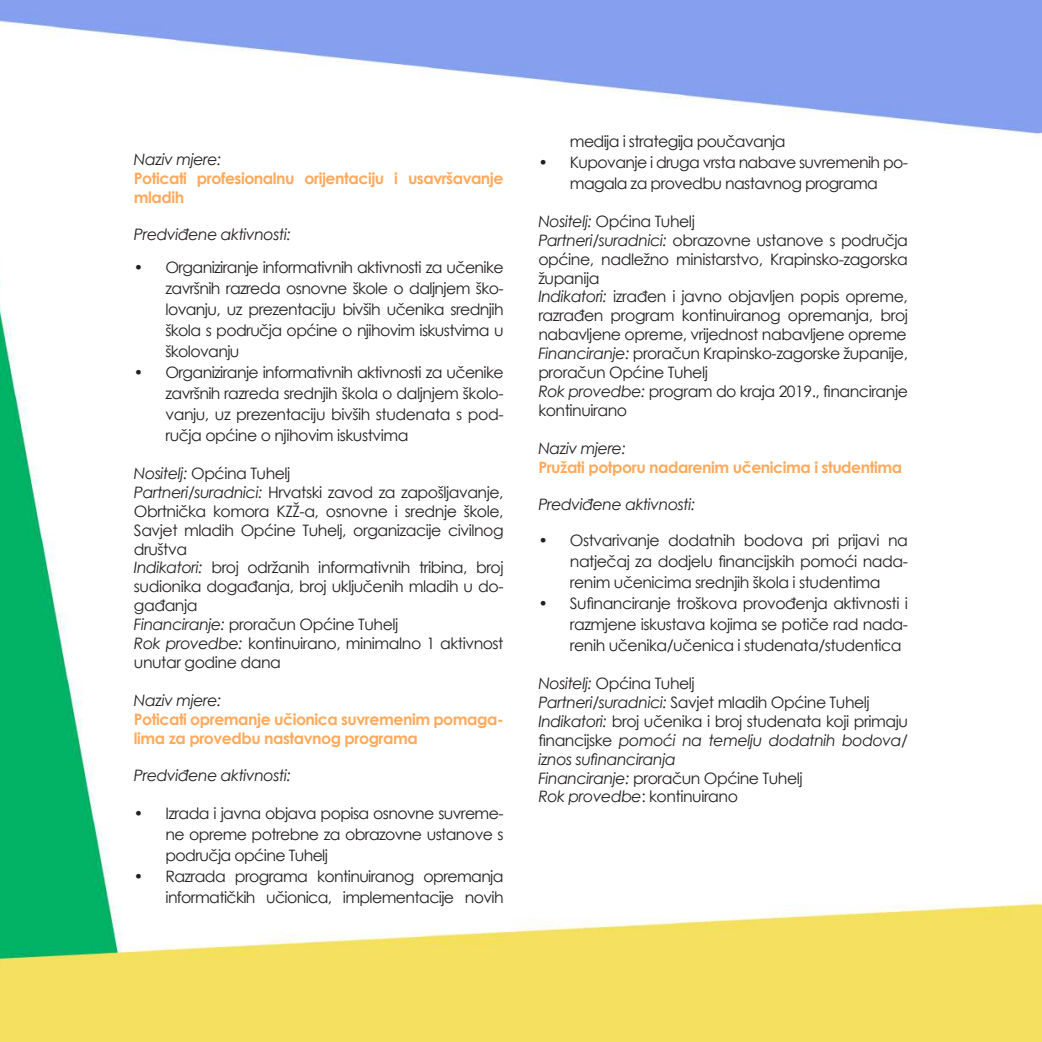
<style>
.page{position:relative;width:1042px;height:1042px;background:#fff}
.page>*{position:absolute;margin:0;border:0;box-sizing:border-box;transform-origin:0 0}
.t1{font:15.75px/18.9px "Century Gothic";letter-spacing:-.03em;color:#231f20;text-align:justify}
.t2{font:700 15.75px/18.9px "Century Gothic";letter-spacing:-.03em;color:#ffaa5d}
.t3{font:italic 15.75px "Century Gothic";letter-spacing:-.03em;color:#231f20}
.s1{font-style:italic}
</style>
<div class="page">
<img style="left:0;top:0;width:1042px;height:1042px">
<p class="t3" style="left:134px;top:148px;width:89px">Naziv mjere:</p>
<p class="t2" style="left:134px;top:168px;width:371px">Poticati profesionalnu orijentaciju i usavršavanje mladih</p>
<p class="t3" style="left:134px;top:224px;width:159px">Predviđene aktivnosti:</p>
<p class="t1" style="left:165px;top:257px;width:340px;line-height:21px;text-indent:-32px">• Organiziranje informativnih aktivnosti za učenike završnih razreda osnovne škole o daljnjem ško&shy;lovanju, uz prezentaciju bivših učenika srednjih škola s područja općine o njihovim iskustvima u školovanju</p>
<p class="t1" style="left:165px;top:362px;width:340px;line-height:21px;text-indent:-32px">• Organiziranje informativnih aktivnosti za učenike završnih razreda srednjih škola o daljnjem školo&shy;vanju, uz prezentaciju bivših studenata s pod&shy;ručja općine o njihovim iskustvima</p>
<p class="t1" style="left:134px;top:463px;width:371px;text-align:left"><span class="s1">Nositelj:</span> Općina Tuhelj<br><span class="s1">Partneri/suradnici:</span> Hrvatski zavod za zapošljavanje, Obrtnička komora KZŽ-a, osnovne i srednje škole, Savjet mladih Općine Tuhelj, organizacije civilnog društva<br><span class="s1">Indikatori:</span> broj održanih informativnih tribina, broj sudionika događanja, broj uključenih mladih u do&shy;gađanja<br><span class="s1">Financiranje:</span> proračun Općine Tuhelj<br><span class="s1">Rok provedbe:</span> kontinuirano, minimalno 1 aktivnost unutar godine dana</p>
<p class="t3" style="left:134px;top:689px;width:89px">Naziv mjere:</p>
<p class="t2" style="left:134px;top:709px;width:371px">Poticati opremanje učionica suvremenim pomaga&shy;lima za provedbu nastavnog programa</p>
<p class="t3" style="left:134px;top:765px;width:159px">Predviđene aktivnosti:</p>
<p class="t1" style="left:165px;top:803px;width:340px;line-height:21px;text-indent:-32px">• Izrada i javna objava popisa osnovne suvreme&shy;ne opreme potrebne za obrazovne ustanove s područja općine Tuhelj</p>
<p class="t1" style="left:134px;top:866px;width:371px;line-height:21px;text-align:right">• Razrada programa kontinuiranog opremanja informatičkih učionica, implementacije novih</p>
<p class="t1" style="left:570px;top:132px;width:217px">medija i strategija poučavanja</p>
<p class="t1" style="left:538px;top:152px;width:371px;line-height:21px;text-align:center">• Kupovanje i druga vrsta nabave suvremenih po&shy;magala za provedbu nastavnog programa</p>
<p class="t1" style="left:538px;top:211px;width:371px;text-align:left"><span class="s1">Nositelj:</span> Općina Tuhelj<br><span class="s1">Partneri/suradnici:</span> obrazovne ustanove s područja općine, nadležno ministarstvo, Krapinsko-zagorska županija<br><span class="s1">Indikatori:</span> izrađen i javno objavljen popis opreme, razrađen program kontinuiranog opremanja, broj nabavljene opreme, vrijednost nabavljene opreme <span class="s1">Financiranje:</span> proračun Krapinsko-zagorske županije, proračun Općine Tuhelj<br><span class="s1">Rok provedbe:</span> program do kraja 2019., financiranje kontinuirano</p>
<p class="t3" style="left:538px;top:437px;width:89px">Naziv mjere:</p>
<p class="t2" style="left:538px;top:457px;width:365px">Pružati potporu nadarenim učenicima i studentima</p>
<p class="t3" style="left:538px;top:494px;width:159px">Predviđene aktivnosti:</p>
<p class="t1" style="left:570px;top:530px;width:340px;line-height:21px;text-indent:-32px">• Ostvarivanje dodatnih bodova pri prijavi na natječaj za dodjelu financijskih pomoći nada&shy;renim učenicima srednjih škola i studentima</p>
<p class="t1" style="left:570px;top:593px;width:340px;line-height:21px;text-indent:-32px">• Sufinanciranje troškova provođenja aktivnosti i razmjene iskustava kojima se potiče rad nada&shy;renih učenika/učenica i studenata/studentica</p>
<p class="t1" style="left:538px;top:673px;width:371px;text-align:left"><span class="s1">Nositelj:</span> Općina Tuhelj<br><span class="s1">Partneri/suradnici:</span> Savjet mladih Općine Tuhelj <span class="s1">Indikatori:</span> broj učenika i broj studenata koji primaju financijske <span class="s1">pomoći na temelju dodatnih bodova/ iznos sufinanciranja<br>Financiranje:</span> proračun Općine Tuhelj<br><span class="s1">Rok provedbe</span>: kontinuirano</p>
</div>
